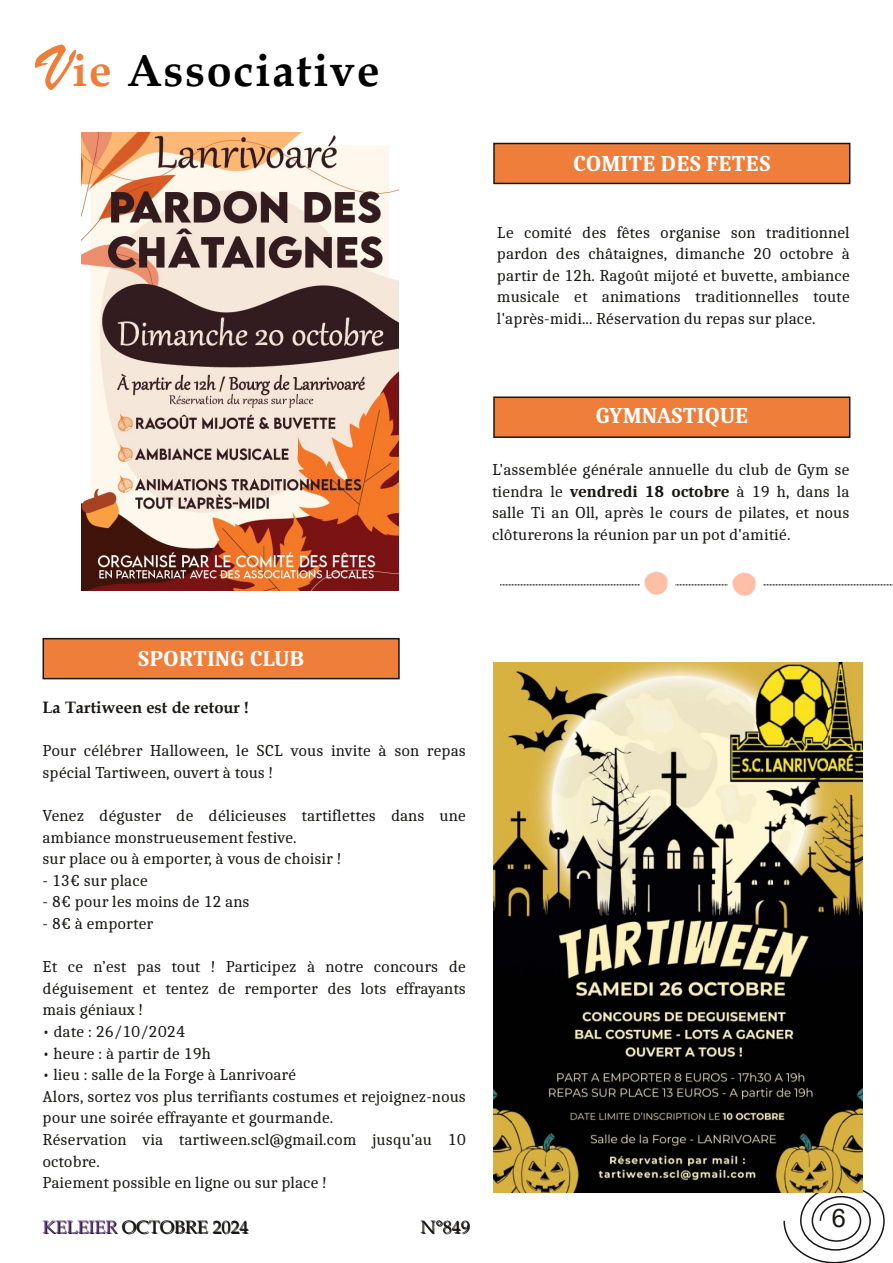
<style>
.page{position:relative;width:893px;height:1263px;background:#fff}
.page>*{position:absolute;margin:0;border:0;box-sizing:border-box;transform-origin:0 0}
.t1{font:700 45px "Book Antiqua";letter-spacing:.04em;color:#000}
.t2{font:25.5px "Arial";color:#181715}
.t3{font:700 22.5px "Caladea";color:#fff}
.t4{font:18px "Book Antiqua";color:#181715}
.t5{font:16.5px/21.6px "Caladea";color:#181715}
.t6{font:700 16.5px "Book Antiqua";color:#181715}
.s1{font-family:"Brush Script";font-weight:400;font-size:66px;color:#f07e3b}
.s2{color:#f07e3b}
.s3{font-weight:700}
</style>
<div class="page">
<div style="left:43px;top:639px;width:356px;height:40px;background:#f07e3b"></div>
<div style="left:43px;top:638px;width:357px;height:41px;border:2px solid #181715"></div>
<svg style="left:783px;top:1189px;width:102px;height:74px"></svg>
<svg style="left:500px;top:584px;width:393px;height:1px"></svg>
<img style="left:493px;top:663px;width:370px;height:529px">
<div style="left:494px;top:143px;width:356px;height:40px;background:#f07e3b"></div>
<div style="left:493px;top:143px;width:357px;height:41px;border:2px solid #181715"></div>
<img style="left:81px;top:133px;width:318px;height:457px">
<div style="left:494px;top:397px;width:356px;height:40px;background:#f07e3b"></div>
<div style="left:493px;top:396px;width:357px;height:42px;border:2px solid #181715"></div>
<img style="left:640px;top:571px;width:34px;height:24px">
<img style="left:729px;top:572px;width:34px;height:24px">
<h1 class="t1" style="left:43px;top:45px;width:339px"><span class="s1">V</span><span class="s2">ie</span> Associative</h1>
<h3 class="t3" style="left:573px;top:150px;width:199px">COMITE DES FETES</h3>
<p class="t5" style="left:497px;top:221px;width:354px;text-align:justify">Le comité des fêtes organise son traditionnel pardon des châtaignes, dimanche 20 octobre à partir de 12h. Ragoût mijoté et buvette, ambiance musicale et animations traditionnelles toute l'après-midi... Réservation du repas sur place.</p>
<h3 class="t3" style="left:595px;top:402px;width:154px">GYMNASTIQUE</h3>
<p class="t5" style="left:492px;top:458px;width:359px;text-align:justify">L'assemblée générale annuelle du club de Gym se tiendra le <span class="s3">vendredi 18 octobre</span> à 19 h, dans la salle Ti an Oll, après le cours de pilates, et nous clôturerons la réunion par un pot d'amitié.</p>
<h3 class="t3" style="left:138px;top:645px;width:168px">SPORTING CLUB</h3>
<p class="t6" style="left:43px;top:698px;width:208px">La Tartiween est de retour !</p>
<p class="t5" style="left:43px;top:739px;width:425px">Pour célébrer Halloween, le SCL vous invite à son repas spécial Tartiween, ouvert à tous !</p>
<p class="t5" style="left:43px;top:804px;width:425px">Venez déguster de délicieuses tartiflettes dans une ambiance monstrueusement festive.<br>sur place ou à emporter, à vous de choisir !</p>
<p class="t5" style="left:43px;top:869px;width:107px">- 13€ sur place</p>
<p class="t5" style="left:43px;top:890px;width:209px">- 8€ pour les moins de 12 ans</p>
<p class="t5" style="left:43px;top:912px;width:112px">- 8€ à emporter</p>
<p class="t5" style="left:43px;top:955px;width:425px;text-align:justify">Et ce n’est pas tout ! Participez à notre concours de déguisement et tentez de remporter des lots effrayants mais géniaux !</p>
<p class="t5" style="left:43px;top:1020px;width:144px">• date : 26/10/2024</p>
<p class="t5" style="left:43px;top:1042px;width:170px">• heure : à partir de 19h</p>
<p class="t5" style="left:43px;top:1063px;width:425px">• lieu : salle de la Forge à Lanrivoaré<br>Alors, sortez vos plus terrifiants costumes et rejoignez-nous pour une soirée effrayante et gourmande.<br>Réservation via tartiween.scl@gmail.com jusqu'au 10 octobre.<br>Paiement possible en ligne ou sur place !</p>
<p class="t4" style="left:43px;top:1217px;width:207px">KELEIER OCTOBRE 2024</p>
<p class="t4" style="left:421px;top:1217px;width:51px">N°849</p>
<h2 class="t2" style="left:832px;top:1204px;width:16px">6</h2>
</div>
